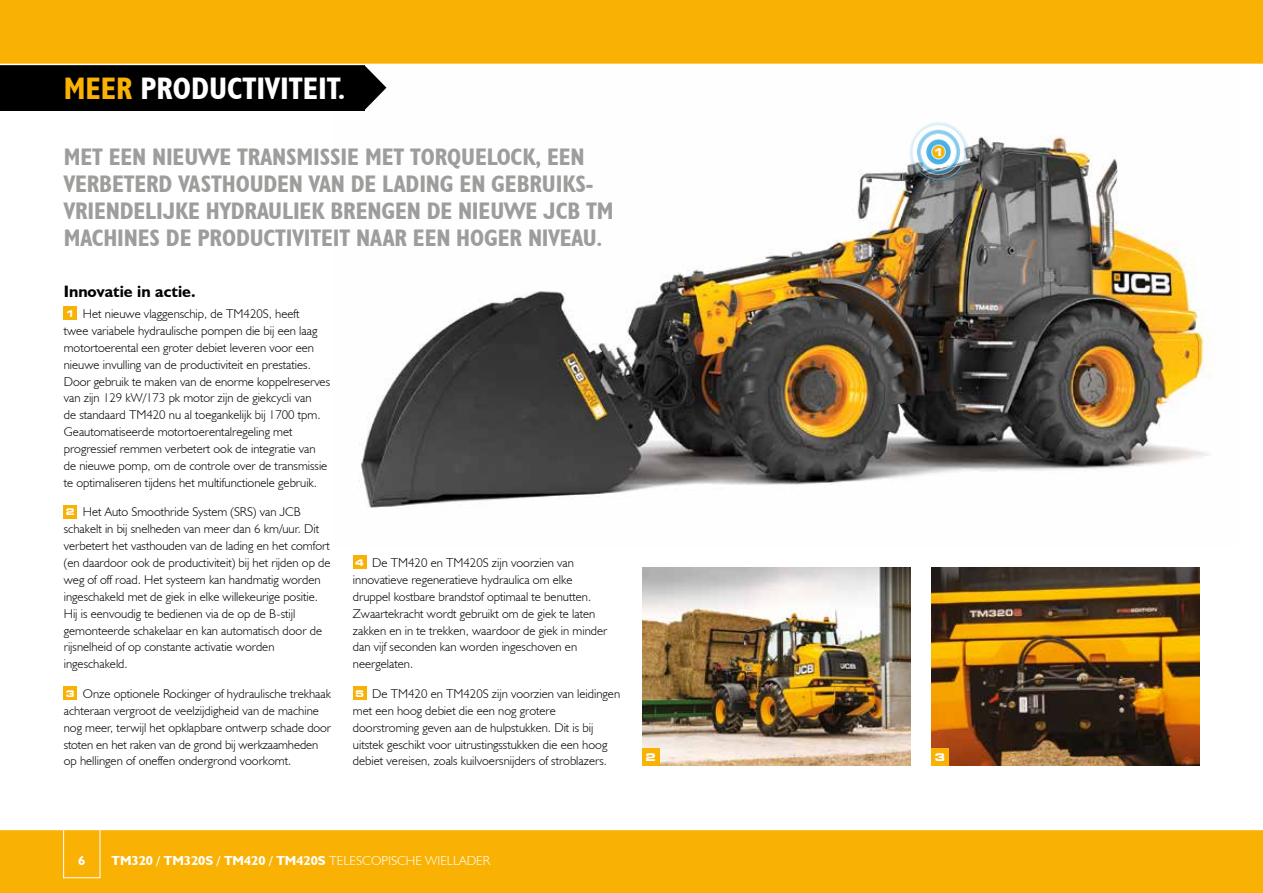
<style>
.page{position:relative;width:1263px;height:893px;background:#fff}
.page>*{position:absolute;margin:0;border:0;box-sizing:border-box;transform-origin:0 0}
.t1{font:700 condensed 31.2px "JCB Euro";color:#fff}
.t2{font:700 condensed 24px/27px "JCB Euro";letter-spacing:-.005em;color:#9d9d9c}
.t3{font:700 16.5px "JCB Euro";color:#000}
.t4{font:700 13.2px "JCB Euro";color:#fff}
.t5{font:300 12.75px/17px "JCB Euro";color:#000}
.t6{font:700 expanded 10.5px "Square 721 BT";color:#fff}
.s1{color:#f9b104}
.s2{font-family:"Square 721 BT";font-weight:700;font-stretch:expanded;font-size:9.15px;color:#fff}
.s3{font-weight:300}
</style>
<div class="page">
<img style="left:334px;top:87px;width:876px;height:421px">
<svg style="left:364px;top:65px;width:22px;height:45px"></svg>
<div style="left:0;top:54px;width:364px;height:56px;background:#000"></div>
<div style="left:0;top:0;width:1263px;height:65px;background:#f9b104"></div>
<div style="left:0;top:829px;width:1263px;height:64px;background:#f9b104"></div>
<div style="left:64px;top:307px;width:13px;height:13px;background:#f9b104"></div>
<div style="left:64px;top:505px;width:13px;height:13px;background:#f9b104"></div>
<div style="left:64px;top:687px;width:13px;height:13px;background:#f9b104"></div>
<div style="left:63px;top:829px;width:37px;height:49px;border:1px solid #fff"></div>
<div style="left:353px;top:556px;width:13px;height:13px;background:#f9b104"></div>
<div style="left:353px;top:687px;width:13px;height:13px;background:#f9b104"></div>
<img style="left:931px;top:567px;width:268px;height:198px">
<div style="left:931px;top:748px;width:17px;height:17px;background:#f9b104"></div>
<img style="left:642px;top:567px;width:268px;height:198px">
<div style="left:642px;top:748px;width:17px;height:17px;background:#f9b104"></div>
<svg style="left:907px;top:120px;width:63px;height:64px"></svg>
<hr style="left:0;top:64px;width:1263px;height:1px;background:#fff">
<hr style="left:0;top:829px;width:1263px;height:1px;background:#fff">
<h1 class="t1" style="left:64px;top:69px;width:283px"><span class="s1">MEER</span> PRODUCTIVITEIT.</h1>
<h2 class="t2" style="left:64px;top:143px;width:551px">MET EEN NIEUWE TRANSMISSIE MET TORQUELOCK, EEN VERBETERD VASTHOUDEN VAN DE LADING EN GEBRUIKS-VRIENDELIJKE HYDRAULIEK BRENGEN DE NIEUWE JCB TM MACHINES DE PRODUCTIVITEIT NAAR EEN HOGER NIVEAU.</h2>
<p class="t3" style="left:64px;top:281px;width:133px">Innovatie in actie.</p>
<p class="t5" style="left:64px;top:305px;width:268px"><span class="s2">1</span> Het nieuwe vlaggenschip, de TM420S, heeft<br>twee variabele hydraulische pompen die bij een laag motortoerental een groter debiet leveren voor een nieuwe invulling van de productiviteit en prestaties.<br>Door gebruik te maken van de enorme koppelreserves van zijn 129 kW/173 pk motor zijn de giekcycli van<br>de standaard TM420 nu al toegankelijk bij 1700 tpm.<br>Geautomatiseerde motortoerentalregeling met progressief remmen verbetert ook de integratie van de nieuwe pomp, om de controle over de transmissie te optimaliseren tijdens het multifunctionele gebruik.</p>
<p class="t5" style="left:64px;top:503px;width:268px"><span class="s2">2</span> Het Auto Smoothride System (SRS) van JCB schakelt in bij snelheden van meer dan 6 km/uur. Dit verbetert het vasthouden van de lading en het comfort (en daardoor ook de productiviteit) bij het rijden op de weg of off road. Het systeem kan handmatig worden ingeschakeld met de giek in elke willekeurige positie.<br>Hij is eenvoudig te bedienen via de op de B‑stijl gemonteerde schakelaar en kan automatisch door de rijsnelheid of op constante activatie worden ingeschakeld.</p>
<p class="t5" style="left:64px;top:685px;width:269px"><span class="s2">3</span> Onze optionele Rockinger of hydraulische trekhaak achteraan vergroot de veelzijdigheid van de machine nog meer, terwijl het opklapbare ontwerp schade door stoten en het raken van de grond bij werkzaamheden op hellingen of oneffen ondergrond voorkomt.</p>
<p class="t5" style="left:353px;top:554px;width:256px"><span class="s2">4</span> De TM420 en TM420S zijn voorzien van innovatieve regeneratieve hydraulica om elke druppel kostbare brandstof optimaal te benutten.<br>Zwaartekracht wordt gebruikt om de giek te laten zakken en in te trekken, waardoor de giek in minder dan vijf seconden kan worden ingeschoven en neergelaten.</p>
<p class="t5" style="left:353px;top:685px;width:269px"><span class="s2">5</span> De TM420 en TM420S zijn voorzien van leidingen met een hoog debiet die een nog grotere doorstroming geven aan de hulpstukken. Dit is bij uitstek geschikt voor uitrustingsstukken die een hoog debiet vereisen, zoals kuilvoersnijders of stroblazers.</p>
<p class="t6" style="left:933px;top:146px;width:12px">1</p>
<p class="t6" style="left:645px;top:751px;width:12px">2</p>
<p class="t6" style="left:935px;top:751px;width:12px">3</p>
<p class="t4" style="left:78px;top:852px;width:9px">6</p>
<p class="t4" style="left:112px;top:852px;width:380px">TM320 / TM320S / TM420 / TM420S <span class="s3">TELESCOPISCHE WIELLADER</span></p>
</div>
